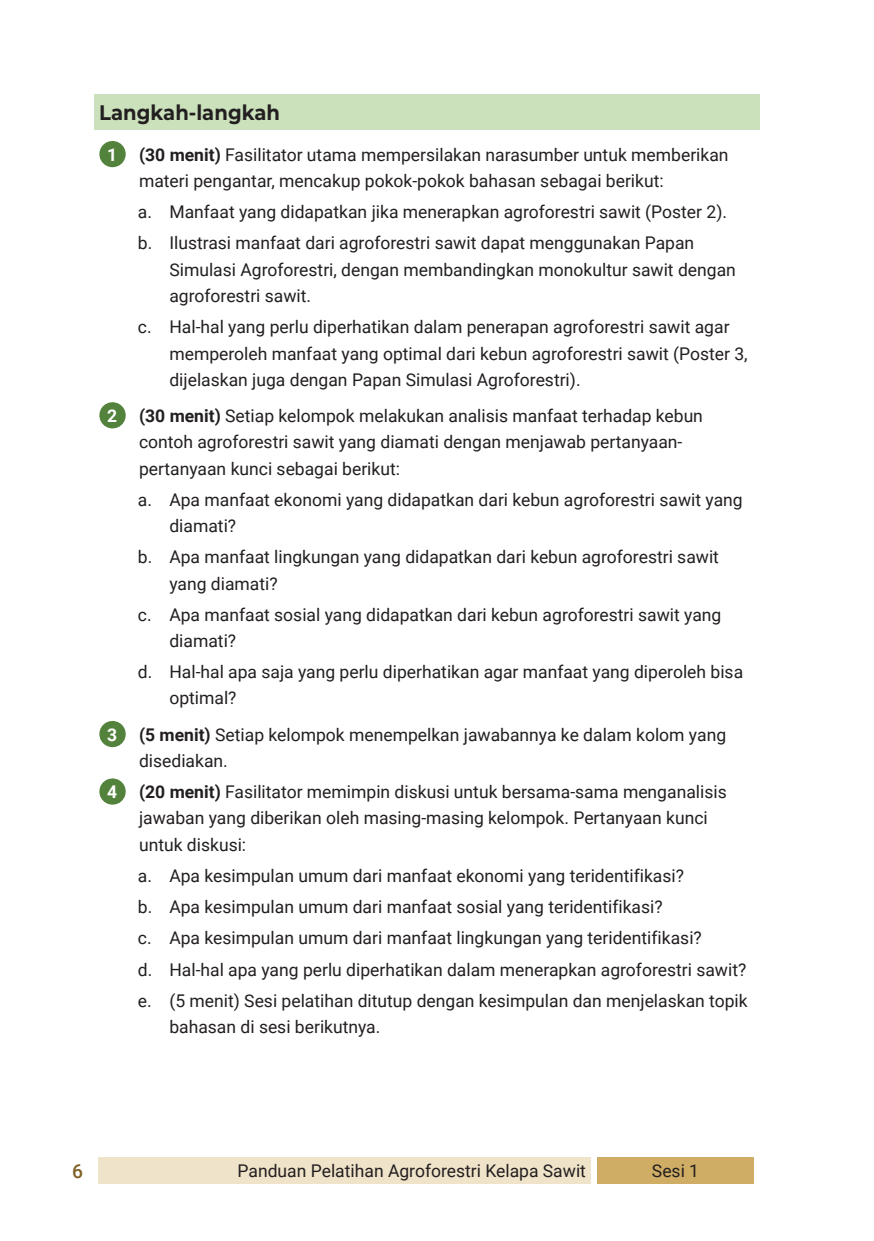
<style>
.page{position:relative;width:874px;height:1241px;background:#fff}
.page>*{position:absolute;margin:0;border:0;box-sizing:border-box;transform-origin:0 0}
.t1{font:700 21px "Montserrat";color:#231f20;scale:.93 1}
.t2{font:500 19.25px "Roboto";color:#7f6126}
.t3{font:17.5px/26.2px "Roboto";color:#231f20}
.s1{font-weight:700;color:#fff}
.s2{font-weight:700}
</style>
<div class="page">
<div style="left:597px;top:1157px;width:156px;height:26px;background:#cfad64"></div>
<div style="left:98px;top:1157px;width:492px;height:26px;background:#efe3c9"></div>
<div style="left:94px;top:94px;width:665px;height:36px;background:#cae1bb"></div>
<svg style="left:112px;top:141px;width:14px;height:26px"></svg>
<svg style="left:112px;top:402px;width:14px;height:26px"></svg>
<svg style="left:112px;top:720px;width:14px;height:27px"></svg>
<svg style="left:112px;top:778px;width:14px;height:26px"></svg>
<p class="t1" style="left:99px;top:97px;width:196px">Langkah-langkah</p>
<p class="t3" style="left:139px;top:141px;width:590px;text-indent:-32px"><span class="s1">1</span> <span class="s2">(30 menit)</span> Fasilitator utama mempersilakan narasumber untuk memberikan materi pengantar, mencakup pokok-pokok bahasan sebagai berikut:</p>
<p class="t3" style="left:138px;top:196px;width:590px;line-height:31.2px">a. Manfaat yang didapatkan jika menerapkan agroforestri sawit (Poster 2). b. Ilustrasi manfaat dari agroforestri sawit dapat menggunakan Papan</p>
<p class="t3" style="left:169px;top:256px;width:567px">Simulasi Agroforestri, dengan membandingkan monokultur sawit dengan agroforestri sawit.</p>
<p class="t3" style="left:169px;top:313px;width:579px;text-indent:-32px">c. Hal-hal yang perlu diperhatikan dalam penerapan agroforestri sawit agar memperoleh manfaat yang optimal dari kebun agroforestri sawit (Poster 3, dijelaskan juga dengan Papan Simulasi Agroforestri).</p>
<p class="t3" style="left:139px;top:402px;width:565px;text-indent:-32px"><span class="s1">2</span> <span class="s2">(30 menit)</span> Setiap kelompok melakukan analisis manfaat terhadap kebun contoh agroforestri sawit yang diamati dengan menjawab pertanyaan&shy;pertanyaan kunci sebagai berikut:</p>
<p class="t3" style="left:169px;top:485px;width:574px;text-indent:-32px">a. Apa manfaat ekonomi yang didapatkan dari kebun agroforestri sawit yang diamati?</p>
<p class="t3" style="left:169px;top:543px;width:551px;text-indent:-32px">b. Apa manfaat lingkungan yang didapatkan dari kebun agroforestri sawit yang diamati?</p>
<p class="t3" style="left:169px;top:600px;width:553px;text-indent:-32px">c. Apa manfaat sosial yang didapatkan dari kebun agroforestri sawit yang diamati?</p>
<p class="t3" style="left:169px;top:658px;width:575px;text-indent:-32px">d. Hal-hal apa saja yang perlu diperhatikan agar manfaat yang diperoleh bisa optimal?</p>
<p class="t3" style="left:139px;top:720px;width:588px;text-indent:-32px"><span class="s1">3</span> <span class="s2">(5 menit)</span> Setiap kelompok menempelkan jawabannya ke dalam kolom yang disediakan.</p>
<p class="t3" style="left:139px;top:778px;width:589px;text-indent:-32px"><span class="s1">4</span> <span class="s2">(20 menit)</span> Fasilitator memimpin diskusi untuk bersama-sama menganalisis jawaban yang diberikan oleh masing-masing kelompok. Pertanyaan kunci untuk diskusi:</p>
<p class="t3" style="left:138px;top:859px;width:611px;line-height:31.2px">a. Apa kesimpulan umum dari manfaat ekonomi yang teridentifikasi?<br>b. Apa kesimpulan umum dari manfaat sosial yang teridentifikasi?<br>c. Apa kesimpulan umum dari manfaat lingkungan yang teridentifikasi?<br>d. Hal-hal apa yang perlu diperhatikan dalam menerapkan agroforestri sawit? e. (5 menit) Sesi pelatihan ditutup dengan kesimpulan dan menjelaskan topik</p>
<p class="t3" style="left:169px;top:1012px;width:212px">bahasan di sesi berikutnya.</p>
<p class="t2" style="left:72px;top:1157px;width:12px">6</p>
<p class="t3" style="left:237px;top:1157px;width:350px">Panduan Pelatihan Agroforestri Kelapa Sawit</p>
<p class="t3" style="left:651px;top:1157px;width:49px">Sesi 1</p>
</div>
